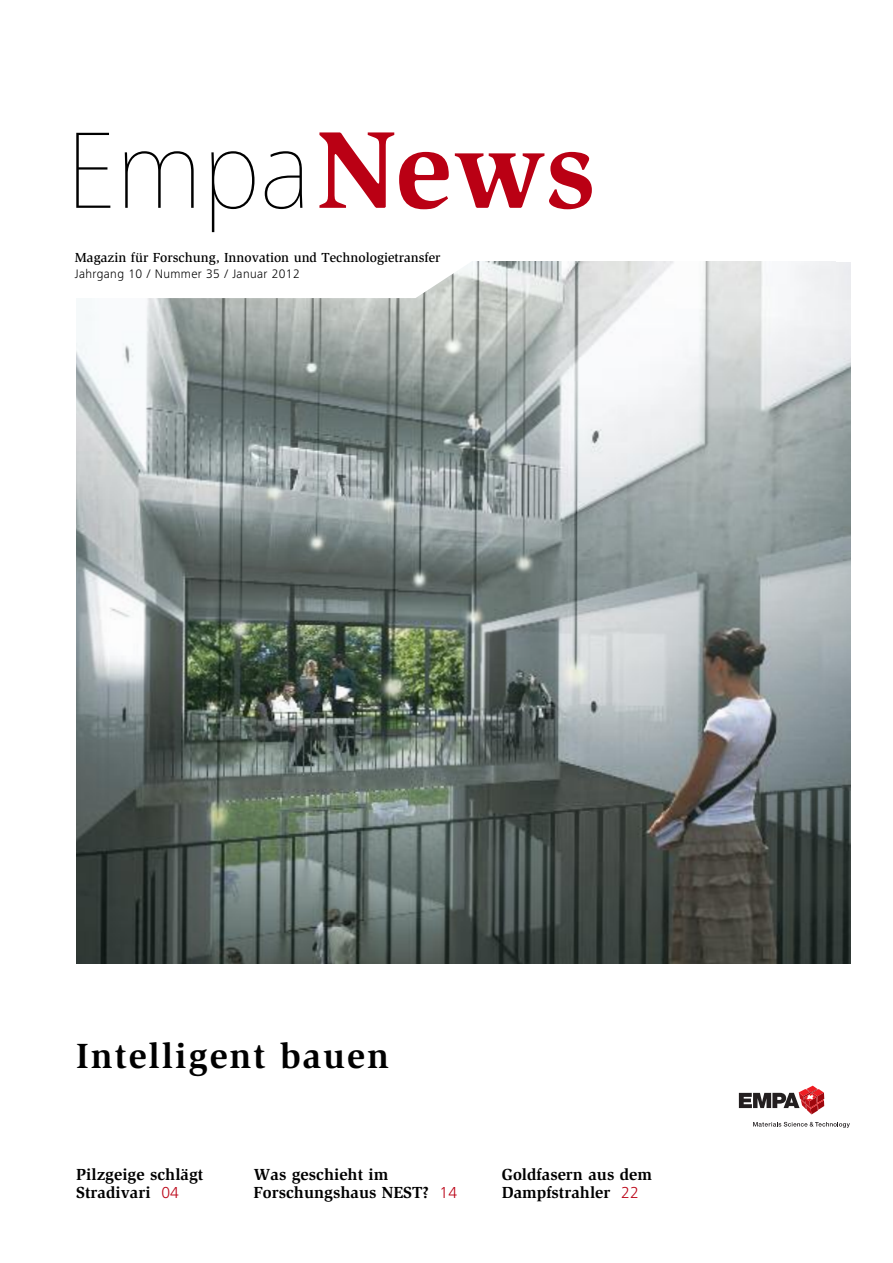
<style>
.page{position:relative;width:893px;height:1263px;background:#fff}
.page>*{position:absolute;margin:0;border:0;box-sizing:border-box;transform-origin:0 0}
.t1{font:900 112.5px "Frutiger Next Pro";color:#000}
.t2{font:700 36px "Slimbach Std";letter-spacing:.055em;color:#000}
.t3{font:700 16.5px/18px "Slimbach Std";color:#000}
.t4{font:500 13.5px "Slimbach Std";color:#000}
.t5{font:300 12.75px "Frutiger Next Pro";letter-spacing:.025em;color:#000}
.s1{font-family:"Slimbach Std";font-weight:700;color:#ba0014}
.s2{font-family:"Frutiger Next Pro";font-weight:300;color:#ba0014}
</style>
<div class="page">
<img style="left:76px;top:262px;width:774px;height:702px">
<svg style="left:76px;top:261px;width:480px;height:37px"></svg>
<svg style="left:739px;top:1086px;width:85px;height:28px"></svg>
<svg style="left:753px;top:1122px;width:97px;height:6px"></svg>
<h1 class="t1" style="left:66px;top:133px;width:531px">Empa<span class="s1">News</span></h1>
<p class="t4" style="left:75px;top:252px;width:367px">Magazin für Forschung, Innovation und Technologietransfer</p>
<p class="t5" style="left:75px;top:270px;width:226px">Jahrgang 10 / Nummer 35 / Januar 2012</p>
<h2 class="t2" style="left:76px;top:1041px;width:314px">Intelligent bauen</h2>
<p class="t3" style="left:76px;top:1166px;width:129px">Pilzgeige schlägt<br>Stradivari <span class="s2">04</span></p>
<p class="t3" style="left:502px;top:1166px;width:152px">Goldfasern aus dem<br>Dampfstrahler <span class="s2">22</span></p>
<p class="t3" style="left:254px;top:1166px;width:205px">Was geschieht im<br>Forschungshaus NEST? <span class="s2">14</span></p>
</div>
